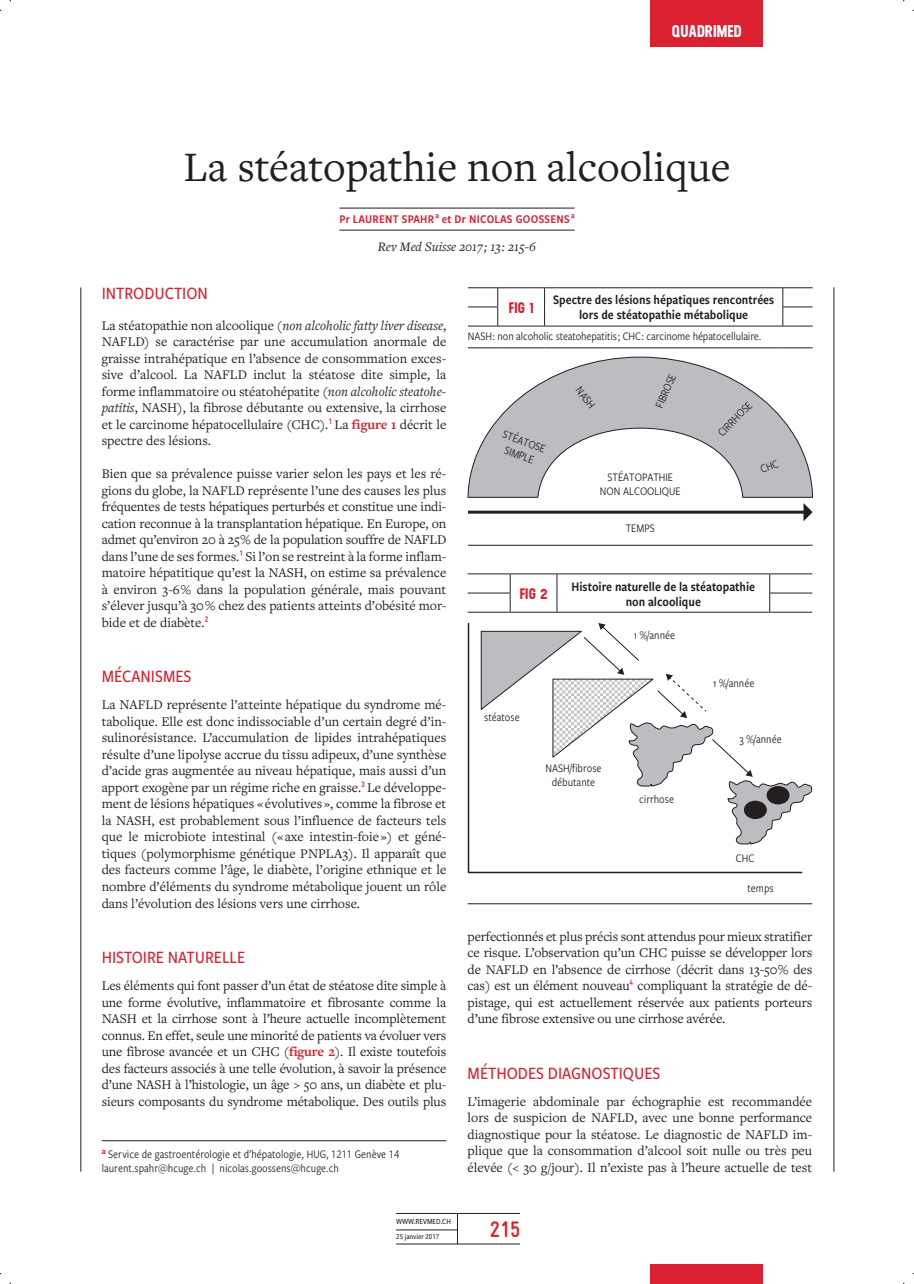
<style>
.page{position:relative;width:914px;height:1284px;background:#fff}
.page>*{position:absolute;margin:0;border:0;box-sizing:border-box;transform-origin:0 0}
.t1{font:43.5px "Freight Text Pro";color:#231f20}
.t2{font:700 22.5px "Gravur Condensed Pro";color:#da2031}
.t3{font:500 18px "Freight Sans Cnd Pro";color:#da2031}
.t4{font:700 16.95px "Neusa";letter-spacing:.005em;color:#fff}
.t5{font:700 15.3px "Neusa";letter-spacing:.01em;color:#da2031}
.t6{font:13.8px/16.5px "Freight Text Pro";color:#231f20;text-align:justify}
.t7{font:13.5px/15px "Freight Sans Cnd Pro Semi";color:#231f20;text-align:center}
.t8{font:italic 13.5px "Freight Text Pro";color:#231f20}
.t9{font:12.3px "Freight Sans Cnd Pro Semi";letter-spacing:.02em;color:#da2031}
.t10{font:12px/14.4px "Freight Sans Cnd Pro";color:#231f20;text-align:center}
.t11{font:500 8.1px "Freight Sans Cnd Pro";color:#231f20}
.t12{font:500 7.8px "Freight Sans Cnd Pro";color:#231f20}
.s1{font-style:italic}
.s2{font-weight:700;color:#da2031}
</style>
<div class="page">
<hr style="left:396px;top:1212px;width:124px;height:1px;background:#231f20">
<hr style="left:396px;top:1243px;width:124px;height:1px;background:#231f20">
<hr style="left:396px;top:1229px;width:61px;height:1px;background:#231f20">
<hr style="left:457px;top:1213px;width:1px;height:30px;background:#231f20">
<div style="left:650px;top:0;width:113px;height:47px;background:#da2031"></div>
<div style="left:650px;top:1263px;width:113px;height:20px;background:#da2031"></div>
<hr style="left:339px;top:208px;width:235px;height:1px;background:#231f20">
<hr style="left:339px;top:230px;width:235px;height:1px;background:#231f20">
<hr style="left:102px;top:1140px;width:344px;height:1px;background:#231f20">
<hr style="left:80px;top:287px;width:1px;height:884px;background:#231f20">
<hr style="left:833px;top:287px;width:1px;height:884px;background:#231f20">
<svg style="left:468px;top:287px;width:344px;height:40px"></svg>
<svg style="left:468px;top:347px;width:29px;height:1px"></svg>
<hr style="left:497px;top:347px;width:47px;height:1px;background:#231f20">
<hr style="left:544px;top:347px;width:238px;height:1px;background:#231f20">
<hr style="left:782px;top:347px;width:30px;height:1px;background:#231f20">
<hr style="left:497px;top:287px;width:47px;height:1px;background:#231f20">
<hr style="left:544px;top:287px;width:238px;height:1px;background:#231f20">
<hr style="left:782px;top:287px;width:30px;height:1px;background:#231f20">
<hr style="left:468px;top:510px;width:336px;height:3px;background:#231f20">
<svg style="left:803px;top:503px;width:9px;height:18px"></svg>
<svg style="left:467px;top:357px;width:345px;height:141px"></svg>
<hr style="left:468px;top:545px;width:344px;height:1px;background:#231f20">
<svg style="left:467px;top:574px;width:345px;height:38px"></svg>
<hr style="left:467px;top:573px;width:43px;height:1px;background:#231f20">
<hr style="left:510px;top:573px;width:47px;height:1px;background:#231f20">
<hr style="left:557px;top:573px;width:212px;height:1px;background:#231f20">
<hr style="left:769px;top:573px;width:43px;height:1px;background:#231f20">
<svg style="left:467px;top:623px;width:336px;height:251px"></svg>
<hr style="left:467px;top:903px;width:345px;height:1px;background:#231f20">
<svg style="left:759px;top:459px;width:20px;height:14px"></svg>
<p class="t4" style="left:671px;top:19px;width:72px">QUADRIMED</p>
<h1 class="t1" style="left:183px;top:138px;width:548px">La stéatopathie non alcoolique</h1>
<p class="t9" style="left:339px;top:211px;width:237px">Pr LAURENT SPAHR <sup>a</sup> et Dr NICOLAS GOOSSENS <sup>a</sup></p>
<p class="t8" style="left:378px;top:238px;width:160px">Rev Med Suisse 2017 ; 13 : 215-6</p>
<h3 class="t3" style="left:102px;top:281px;width:108px">INTRODUCTION</h3>
<p class="t6" style="left:102px;top:316px;width:346px">La stéatopathie non alcoolique (<span class="s1">non alcoholic fatty liver disease</span>, NAFLD) se caractérise par une accumulation anormale de graisse intrahépatique en l’absence de consommation exces&shy;sive d’alcool. La NAFLD inclut la stéatose dite simple, la forme inflammatoire ou stéatohépatite (<span class="s1">non alcoholic steatohe&shy;patitis</span>, NASH), la fibrose débutante ou extensive, la cirrhose et le carcinome hépatocellulaire (CHC).<sup>1</sup> La <span class="s2">figure 1</span> décrit le spectre des lésions.</p>
<p class="t6" style="left:102px;top:465px;width:346px">Bien que sa prévalence puisse varier selon les pays et les ré&shy;gions du globe, la NAFLD représente l’une des causes les plus fréquentes de tests hépatiques perturbés et constitue une indi&shy;cation reconnue à la transplantation hépatique. En Europe, on admet qu’environ 20 à 25 % de la population souffre de NAFLD dans l’une de ses formes.<sup>1</sup> Si l’on se restreint à la forme inflam&shy;matoire hépatitique qu’est la NASH, on estime sa prévalence à environ 3-6 % dans la population générale, mais pouvant s’élever jusqu’à 30 % chez des patients atteints d’obésité mor&shy;bide et de diabète.<sup>2</sup></p>
<h3 class="t3" style="left:102px;top:664px;width:91px">MÉCANISMES</h3>
<p class="t6" style="left:102px;top:696px;width:346px">La NAFLD représente l’atteinte hépatique du syndrome mé&shy;tabolique. Elle est donc indissociable d’un certain degré d’in&shy;sulinorésistance. L’accumulation de lipides intrahépatiques résulte d’une lipolyse accrue du tissu adipeux, d’une synthèse d’acide gras augmentée au niveau hépatique, mais aussi d’un apport exogène par un régime riche en graisse.<sup>3</sup> Le développe&shy;ment de lésions hépatiques « évolutives », comme la fibrose et la NASH, est probablement sous l’influence de facteurs tels que le microbiote intestinal (« axe intestin-foie ») et géné&shy;tiques (polymorphisme génétique PNPLA3). Il apparaît que des facteurs comme l’âge, le diabète, l’origine ethnique et le nombre d’éléments du syndrome métabolique jouent un rôle dans l’évolution des lésions vers une cirrhose.</p>
<h3 class="t3" style="left:102px;top:945px;width:145px">HISTOIRE NATURELLE</h3>
<p class="t6" style="left:102px;top:976px;width:346px">Les éléments qui font passer d’un état de stéatose dite simple à une forme évolutive, inflammatoire et fibrosante comme la NASH et la cirrhose sont à l’heure actuelle incomplètement connus. En effet, seule une minorité de patients va évoluer vers une fibrose avancée et un CHC (<span class="s2">figure 2</span>). Il existe toutefois des facteurs associés à une telle évolution, à savoir la présence d’une NASH à l’histologie, un âge &gt; 50 ans, un diabète et plu&shy;sieurs composants du syndrome métabolique. Des outils plus</p>
<p class="t10" style="left:102px;top:1146px;width:299px;line-height:13.5px;text-align:left"><sup>a</sup> Service de gastroentérologie et d’hépatologie, HUG, 1211 Genève 14 laurent.spahr@hcuge.ch | nicolas.goossens@hcuge.ch</p>
<p class="t5" style="left:509px;top:296px;width:26px">fig 1</p>
<p class="t7" style="left:553px;top:292px;width:223px">Spectre des lésions hépatiques rencontrées lors de stéatopathie métabolique</p>
<p class="t10" style="left:468px;top:328px;width:295px">NASH : non alcoholic steatohepatitis ; CHC : carcinome hépatocellulaire.</p>
<p class="t10" style="left:505px;top:426px;width:46px;rotate:20deg">STÉATOSE<br>SIMPLE</p>
<p class="t10" style="left:584px;top:383px;width:26px;rotate:53deg">NASH</p>
<p class="t10" style="left:651px;top:404px;width:37px;rotate:-67deg">FIBROSE</p>
<p class="t10" style="left:600px;top:469px;width:82px">STÉATOPATHIE<br>NON ALCOOLIQUE</p>
<p class="t10" style="left:625px;top:520px;width:31px">TEMPS</p>
<p class="t10" style="left:714px;top:428px;width:45px;rotate:-45deg">CIRRHOSE</p>
<p class="t5" style="left:519px;top:582px;width:29px">fig 2</p>
<p class="t7" style="left:571px;top:578px;width:185px">Histoire naturelle de la stéatopathie non alcoolique</p>
<p class="t10" style="left:484px;top:709px;width:37px">stéatose</p>
<p class="t10" style="left:545px;top:760px;width:58px">NASH/fibrose débutante</p>
<p class="t10" style="left:633px;top:627px;width:43px">1 %/année</p>
<p class="t10" style="left:639px;top:791px;width:36px">cirrhose</p>
<p class="t10" style="left:713px;top:675px;width:43px">1 %/année</p>
<p class="t10" style="left:739px;top:731px;width:44px">3 %/année</p>
<p class="t10" style="left:735px;top:850px;width:20px">CHC</p>
<p class="t10" style="left:747px;top:880px;width:28px">temps</p>
<p class="t6" style="left:467px;top:927px;width:346px">perfectionnés et plus précis sont attendus pour mieux stratifier ce risque. L’observation qu’un CHC puisse se développer lors de NAFLD en l’absence de cirrhose (décrit dans 13-50 % des cas) est un élément nouveau<sup>4</sup> compliquant la stratégie de dé&shy;pistage, qui est actuellement réservée aux patients porteurs d’une fibrose extensive ou une cirrhose avérée.</p>
<h3 class="t3" style="left:467px;top:1060px;width:194px">MÉTHODES DIAGNOSTIQUES</h3>
<p class="t6" style="left:467px;top:1092px;width:346px">L’imagerie abdominale par échographie est recommandée lors de suspicion de NAFLD, avec une bonne performance diagnostique pour la stéatose. Le diagnostic de NAFLD im&shy;plique que la consommation d’alcool soit nulle ou très peu élevée (&lt; 30 g/jour). Il n’existe pas à l’heure actuelle de test</p>
<p class="t11" style="left:396px;top:1216px;width:56px">WWW.REVMED.CH</p>
<p class="t12" style="left:396px;top:1231px;width:44px">25 JANVIER 2017</p>
<h2 class="t2" style="left:489px;top:1216px;width:32px">215</h2>
</div>
